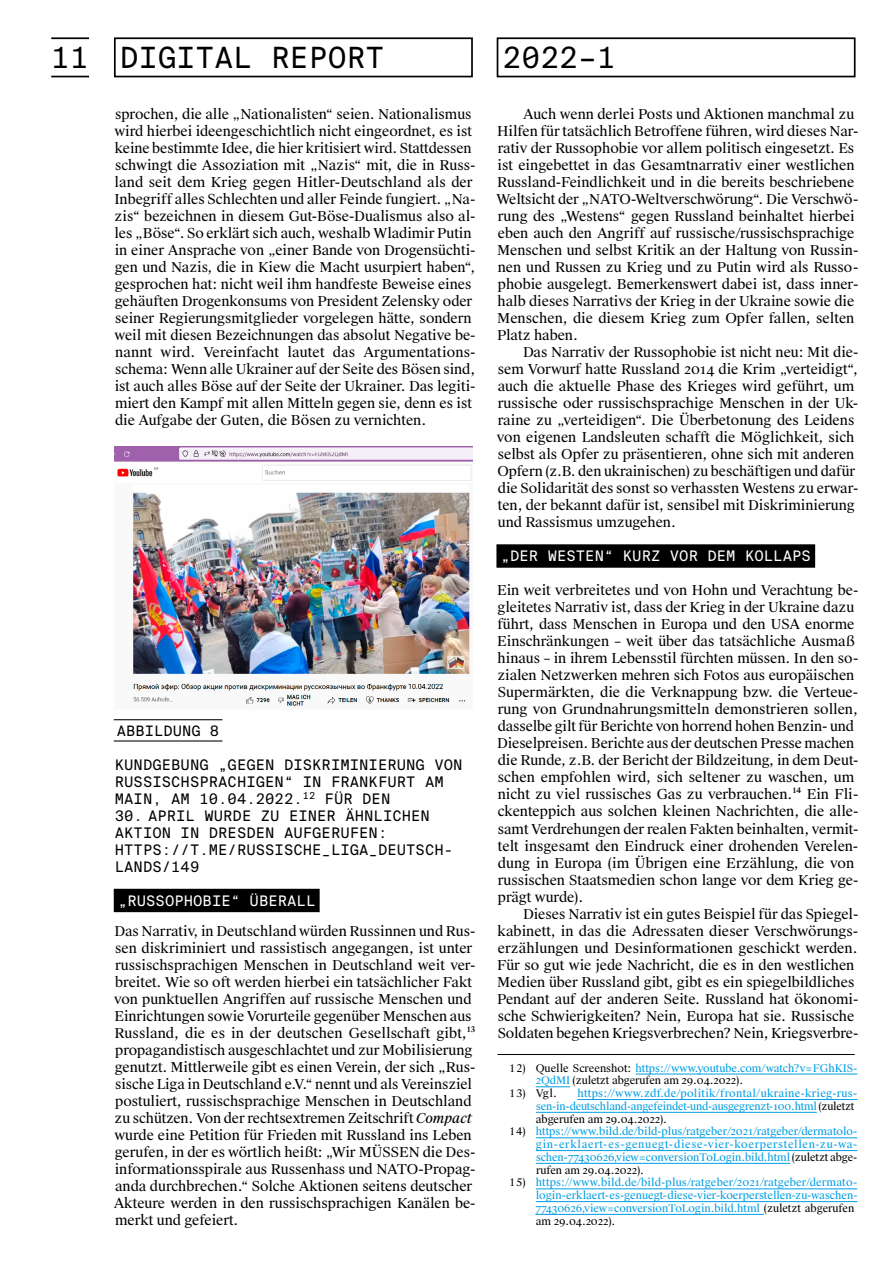
<style>
.page{position:relative;width:893px;height:1263px;background:#fff}
.page>*{position:absolute;margin:0;border:0;box-sizing:border-box;transform-origin:0 0}
.t1{font:29.25px "Suisse Intl Mono";color:#000}
.t2{font:14.55px/17px "Suisse Intl Mono";color:#000}
.t3{font:14.55px "Suisse Intl Mono";color:#fff}
.t4{font:14.4px "Suisse Intl Mono";color:#000}
.t5{font:13.65px/17px "Suisse Works";letter-spacing:-.005em;color:#000}
.t6{font:10.5px/12.8px "Suisse Works";letter-spacing:-.01em;color:#009ee3}
.t7{font:10.5px/12.8px "Suisse Works";letter-spacing:-.005em;color:#000}
.s1{font-style:italic}
.s2{color:#009ee3}
.s3{color:#000}
</style>
<div class="page">
<div style="left:114px;top:889px;width:206px;height:23px;background:#000"></div>
<div style="left:496px;top:544px;width:319px;height:24px;background:#000"></div>
<div style="left:114px;top:37px;width:359px;height:40px;border:2px solid #000"></div>
<div style="left:497px;top:37px;width:358px;height:40px;border:2px solid #000"></div>
<hr style="left:51px;top:37px;width:38px;height:2px;background:#000">
<hr style="left:51px;top:76px;width:38px;height:1px;background:#000">
<hr style="left:497px;top:1054px;width:358px;height:1px;background:#000">
<hr style="left:636px;top:1074px;width:221px;height:1px;background:#009ee3">
<hr style="left:536px;top:1086px;width:34px;height:1px;background:#009ee3">
<hr style="left:577px;top:1099px;width:280px;height:1px;background:#009ee3">
<hr style="left:536px;top:1112px;width:281px;height:1px;background:#009ee3">
<hr style="left:536px;top:1137px;width:321px;height:1px;background:#009ee3">
<hr style="left:536px;top:1150px;width:321px;height:1px;background:#009ee3">
<hr style="left:536px;top:1163px;width:254px;height:1px;background:#009ee3">
<hr style="left:536px;top:1188px;width:321px;height:1px;background:#009ee3">
<hr style="left:536px;top:1201px;width:321px;height:1px;background:#009ee3">
<hr style="left:535px;top:1214px;width:229px;height:1px;background:#009ee3">
<hr style="left:114px;top:719px;width:108px;height:1px;background:#000">
<hr style="left:114px;top:740px;width:108px;height:1px;background:#000">
<img style="left:115px;top:446px;width:357px;height:260px">
<h1 class="t1" style="left:51px;top:41px;width:335px">11 DIGITAL REPORT</h1>
<h1 class="t1" style="left:503px;top:41px;width:115px">2022–1</h1>
<p class="t5" style="left:114px;top:106px;width:363px">sprochen, die alle „Nationalisten“ seien. Nationalismus wird hierbei ideengeschichtlich nicht eingeordnet, es ist keine bestimmte Idee, die hier kritisiert wird. Stattdessen schwingt die Assoziation mit „Nazis“ mit, die in Russ&shy;land seit dem Krieg gegen Hitler-Deutschland als der Inbegriff alles Schlechten und aller Feinde fungiert. „Na&shy;zis“ bezeichnen in diesem Gut-Böse-Dualismus also al&shy;les „Böse“. So erklärt sich auch, weshalb Wladimir Putin in einer Ansprache von „einer Bande von Drogensüchti&shy;gen und Nazis, die in Kiew die Macht usurpiert haben“, gesprochen hat: nicht weil ihm handfeste Beweise eines gehäuften Drogenkonsums von President Zelensky oder seiner Regierungsmitglieder vorgelegen hätte, sondern weil mit diesen Bezeichnungen das absolut Negative be&shy;nannt wird. Vereinfacht lautet das Argumentations&shy;schema: Wenn alle Ukrainer auf der Seite des Bösen sind, ist auch alles Böse auf der Seite der Ukrainer. Das legiti&shy;miert den Kampf mit allen Mitteln gegen sie, denn es ist die Aufgabe der Guten, die Bösen zu vernichten.</p>
<p class="t4" style="left:117px;top:722px;width:104px">ABBILDUNG 8</p>
<p class="t2" style="left:115px;top:756px;width:349px">KUNDGEBUNG „GEGEN DISKRIMINIERUNG VON<br>RUSSISCHSPRACHIGEN“ IN FRANKFURT AM<br>MAIN, AM 10.04.2022.<sup>12</sup> FÜR DEN</p>
<p class="t2" style="left:115px;top:807px;width:340px">30. APRIL WURDE ZU EINER ÄHNLICHEN<br>AKTION IN DRESDEN AUFGERUFEN:<br>HTTPS://T.ME/RUSSISCHE_LIGA_DEUTSCH-<br>LANDS/149</p>
<p class="t3" style="left:118px;top:892px;width:199px">„RUSSOPHOBIE“ ÜBERALL</p>
<p class="t5" style="left:114px;top:922px;width:363px">Das Narrativ, in Deutschland würden Russinnen und Rus&shy;sen diskriminiert und rassistisch angegangen, ist unter russischsprachigen Menschen in Deutschland weit ver&shy;breitet. Wie so oft werden hierbei ein tatsächlicher Fakt von punktuellen Angriffen auf russische Menschen und Einrichtungen sowie Vorurteile gegenüber Menschen aus Russland, die es in der deutschen Gesellschaft gibt,13 propagandistisch ausgeschlachtet und zur Mobilisierung genutzt. Mittlerweile gibt es einen Verein, der sich „Rus&shy;sische Liga in Deutschland e.V.“ nennt und als Vereinsziel postuliert, russischsprachige Menschen in Deutschland zu schützen. Von der rechtsextremen Zeitschrift <span class="s1">Compact </span>wurde eine Petition für Frieden mit Russland ins Leben gerufen, in der es wörtlich heißt: „Wir MÜSSEN die Des&shy;informationsspirale aus Russenhass und NATO-Propag&shy;anda durchbrechen.“ Solche Aktionen seitens deutscher Akteure werden in den russischsprachigen Kanälen be&shy;merkt und gefeiert.</p>
<p class="t5" style="left:496px;top:106px;width:364px;text-indent:27px">Auch wenn derlei Posts und Aktionen manchmal zu Hilfen für tatsächlich Betroffene führen, wird dieses Nar&shy;rativ der Russophobie vor allem politisch eingesetzt. Es ist eingebettet in das Gesamtnarrativ einer westlichen Russland-Feindlichkeit und in die bereits beschriebene Weltsicht der „NATO-Weltverschwörung“. Die Verschwö&shy;rung des „Westens“ gegen Russland beinhaltet hierbei eben auch den Angriff auf russische/russischsprachige Menschen und selbst Kritik an der Haltung von Russin&shy;nen und Russen zu Krieg und zu Putin wird als Russo&shy;phobie ausgelegt. Bemerkenswert dabei ist, dass inner&shy;halb dieses Narrativs der Krieg in der Ukraine sowie die Menschen, die diesem Krieg zum Opfer fallen, selten Platz haben.</p>
<p class="t5" style="left:497px;top:344px;width:363px;text-indent:26px">Das Narrativ der Russophobie ist nicht neu: Mit die&shy;sem Vorwurf hatte Russland 2014 die Krim „verteidigt“, auch die aktuelle Phase des Krieges wird geführt, um russische oder russischsprachige Menschen in der Uk&shy;raine zu „verteidigen“. Die Überbetonung des Leidens von eigenen Landsleuten schafft die Möglichkeit, sich selbst als Opfer zu präsentieren, ohne sich mit anderen Opfern (z.B. den ukrainischen) zu beschäftigen und dafür die Solidarität des sonst so verhassten Westens zu erwar&shy;ten, der bekannt dafür ist, sensibel mit Diskriminierung und Rassismus umzugehen.</p>
<p class="t3" style="left:501px;top:548px;width:312px">„DER WESTEN“ KURZ VOR DEM KOLLAPS</p>
<p class="t5" style="left:497px;top:582px;width:363px">Ein weit verbreitetes und von Hohn und Verachtung be&shy;gleitetes Narrativ ist, dass der Krieg in der Ukraine dazu führt, dass Menschen in Europa und den USA enorme Einschränkungen – weit über das tatsächliche Ausmaß hinaus – in ihrem Lebensstil fürchten müssen. In den so&shy;zialen Netzwerken mehren sich Fotos aus europäischen Supermärkten, die die Verknappung bzw. die Verteue&shy;rung von Grundnahrungsmitteln demonstrieren sollen, dasselbe gilt für Berichte von horrend hohen Benzin- und Dieselpreisen. Berichte aus der deutschen Presse machen die Runde, z.B. der Bericht der Bildzeitung, in dem Deut&shy;schen empfohlen wird, sich seltener zu waschen, um nicht zu viel russisches Gas zu verbrauchen.14 Ein Fli&shy;ckenteppich aus solchen kleinen Nachrichten, die alle&shy;samt Verdrehungen der realen Fakten beinhalten, vermit&shy;telt insgesamt den Eindruck einer drohenden Verelen&shy;dung in Europa (im Übrigen eine Erzählung, die von russischen Staatsmedien schon lange vor dem Krieg ge&shy;prägt wurde).</p>
<p class="t5" style="left:497px;top:905px;width:363px;text-indent:26px">Dieses Narrativ ist ein gutes Beispiel für das Spiegel&shy;kabinett, in das die Adressaten dieser Verschwörungs&shy;erzählungen und Desinformationen geschickt werden.<br>Für so gut wie jede Nachricht, die es in den westlichen Medien über Russland gibt, gibt es ein spiegelbildliches Pendant auf der anderen Seite. Russland hat ökonomi&shy;sche Schwierigkeiten? Nein, Europa hat sie. Russische Soldaten begehen Kriegsverbrechen? Nein, Kriegsverbre-</p>
<p class="t7" style="left:536px;top:1062px;width:323px;text-indent:-27px">12) Quelle Screenshot: <span class="s2">https://www.youtube.com/watch?v=FGhKIS-<br>2QdMI</span> (zuletzt abgerufen am 29.04.2022).</p>
<p class="t7" style="left:509px;top:1087px;width:50px">13) Vgl.</p>
<p class="t6" style="left:536px;top:1087px;width:323px;text-indent:41px">https://www.zdf.de/politik/frontal/ukraine-krieg-rus&shy;sen-in-deutschland-angefeindet-und-ausgegrenzt-100.html <span class="s3">(zuletzt abgerufen am 29.04.2022).</span></p>
<p class="t6" style="left:536px;top:1125px;width:323px;text-align:justify;text-indent:-27px"><span class="s3">14)</span> https://www.bild.de/bild-plus/ratgeber/2021/ratgeber/dermatolo&shy;gin-erklaert-es-genuegt-diese-vier-koerperstellen-zu-wa&shy;schen-77430626,view=conversionToLogin.bild.html <span class="s3">(zuletzt abge&shy;rufen am 29.04.2022).</span></p>
<p class="t6" style="left:535px;top:1176px;width:324px;text-indent:-26px"><span class="s3">15)</span> https://www.bild.de/bild-plus/ratgeber/2021/ratgeber/dermato&shy;login-erklaert-es-genuegt-diese-vier-koerperstellen-zu-waschen-77430626,view=conversionToLogin.bild.html <span class="s3">(zuletzt abgerufen am 29.04.2022).</span></p>
</div>
